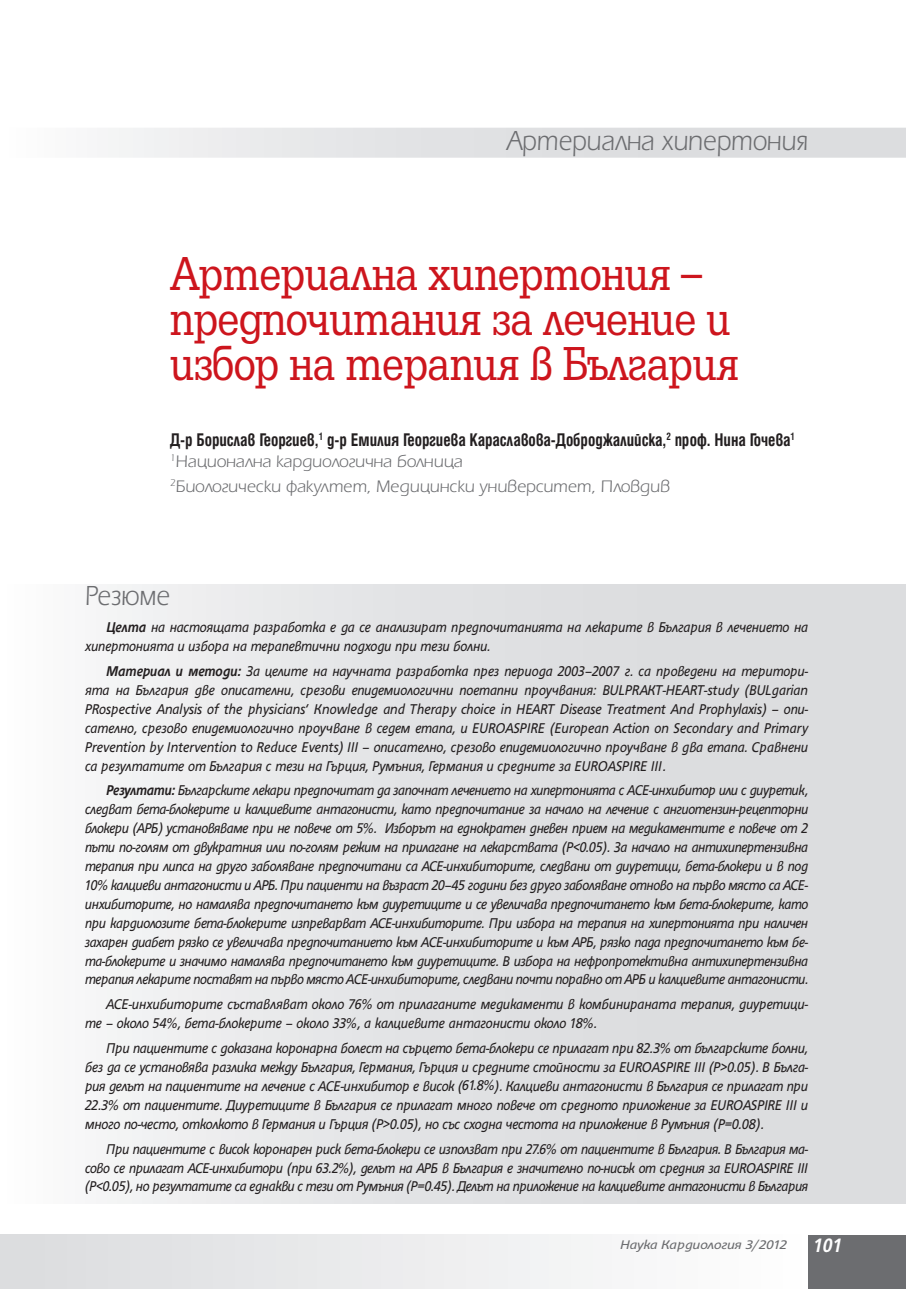
<style>
.page{position:relative;width:906px;height:1289px;background:#fff}
.page>*{position:absolute;margin:0;border:0;box-sizing:border-box;transform-origin:0 0}
.t1{font:50.4px/45px "Egyptian Bg";color:#cd151d;scale:.83 1}
.t2{font:300 29.7px "Erika Bg";color:#6c6d70;scale:.91 1}
.t3{font:italic 700 21px "HS Grotesk Bg";color:#fff;scale:.9 1}
.t4{font:700 condensed 19.8px "Helen Bg";color:#231f20;scale:.91 1}
.t5{font:300 18px/24.8px "Erika Bg";color:#6c6d70}
.t6{font:italic 15.3px/18.9px "HS Grotesk Bg";letter-spacing:-.015em;color:#231f20;text-align:justify;scale:.89 1}
.t7{font:italic 15.3px/18.9px "HS Grotesk Bg";letter-spacing:-.015em;color:#231f20;scale:.9 1}
.t8{font:italic 13.5px "HS Grotesk Bg";letter-spacing:-.01em;color:#6c6d70;scale:1.1 1}
.s1{font-weight:700}
</style>
<div class="page">
<div style="left:0;top:1234px;width:808px;height:54px;background:linear-gradient(to right,#dadcde,#fefefe)"></div>
<div style="left:808px;top:1234px;width:98px;height:54px;background:#6c6d70"></div>
<div style="left:1px;top:128px;width:905px;height:30px;background:linear-gradient(to right,#f5f6f6,#d5d6d8)"></div>
<div style="left:0;top:584px;width:906px;height:619px;background:linear-gradient(to right,#f5f6f6,#d5d6d8)"></div>
<h2 class="t2" style="left:507px;top:131px;width:332px">Артериална хипертония</h2>
<h1 class="t1" style="left:170px;top:255px;width:686px">Артериална хипертония – предпочитания за лечение и избор на терапия в България</h1>
<p class="t4" style="left:170px;top:433px;width:688px">Д-р Борислав Георгиев,<sup>1</sup> д-р Емилия Георгиева Караславова-Доброджалийска,<sup>2</sup> проф. Нина Гочева<sup>1</sup></p>
<p class="t5" style="left:170px;top:450px;width:501px"><sup>1</sup>Национална кардиологична болница<br><sup>2</sup>Биологически факултет, Медицински университет, Пловдив</p>
<h2 class="t2" style="left:85px;top:585px;width:95px">Резюме</h2>
<p class="t7" style="left:85px;top:619px;width:805px;text-indent:21px"><span class="s1">Целта</span> на настоящата разработка е да се анализират предпочитанията на лекарите в България в лечението на хипертонията и избора на терапевтични подходи при тези болни.</p>
<p class="t7" style="left:85px;top:662px;width:805px;text-align:justify;text-indent:21px"><span class="s1">Материал и методи:</span> За целите на научната разработка през периода 2003–2007 г. са проведени на територи&shy;ята на България две описателни, срезови епидемиологични поетапни проучвания: BULPRAKT-HEART-study (BULgarian PRospective Analysis of the physicians‘ Knowledge and Therapy choice in HEART Disease Treatment And Prophylaxis) – опи&shy;сателно, срезово епидемиологично проучване в седем етапа, и EUROASPIRE (European Action on Secondary and Primary Prevention by Intervention to Reduce Events) III – описателно, срезово епидемиологично проучване в два етапа. Сравнени са резултатите от България с тези на Гърция, Румъния, Германия и средните за EUROASPIRE III.</p>
<p class="t6" style="left:85px;top:782px;width:814px;text-indent:21px"><span class="s1">Резултати:</span> Българските лекари предпочитат да започнат лечението на хипертонията с АСЕ-инхибитор или с диуретик, следват бета-блокерите и калциевите антагонисти, като предпочитание за начало на лечение с ангиотензин-рецепторни блокери (АРБ) установяваме при не повече от 5%. Изборът на еднократен дневен прием на медикаментите е повече от 2 пъти по-голям от двукратния или по-голям режим на прилагане на лекарствата (P&lt;0.05). За начало на антихипертензивна терапия при липса на друго заболяване предпочитани са АСЕ-инхибиторите, следвани от диуретици, бета-блокери и в под 10% калциеви антагонисти и АРБ. При пациенти на възраст 20–45 години без друго заболяване отново на първо място са АСЕ&shy;инхибиторите, но намалява предпочитането към диуретиците и се увеличава предпочитането към бета-блокерите, като при кардиолозите бета-блокерите изпреварват АСЕ-инхибиторите. При избора на терапия на хипертонията при наличен захарен диабет рязко се увеличава предпочитанието към АСЕ-инхибиторите и към АРБ, рязко пада предпочитането към бе&shy;та-блокерите и значимо намалява предпочитането към диуретиците. В изборa на нефропротективна антихипертензивна терапия лекарите поставят на първо място АСЕ-инхибиторите, следвани почти поравно от АРБ и калциевите антагонисти.</p>
<p class="t7" style="left:85px;top:996px;width:805px;text-indent:21px">АСЕ-инхибиторите съставляват около 76% от прилаганите медикаменти в комбинираната терапия, диуретици&shy;те – около 54%, бета-блокерите – около 33%, а калциевите антагонисти около 18%.</p>
<p class="t7" style="left:85px;top:1039px;width:805px;text-align:justify;text-indent:21px">При пациентите с доказана коронарна болест на сърцето бета-блокери се прилагат при 82.3% от българските бол ни, без да се установява разлика между България, Германия, Гърция и средните стойности за EUROASPIRE III (P&gt;0.05). В Бълга&shy;рия делът на пациентите на лечение с АСЕ-инхибитор е висок (61.8%). Калциеви антагонисти в България се прилагат при 22.3% от пациентите. Диуретиците в България се прилагат много повече от средното приложение за EUROASPIRE III и много по-често, отколкото в Германия и Гърция (P&gt;0.05), но със сходна честота на приложение в Румъния (P=0.08).</p>
<p class="t6" style="left:85px;top:1140px;width:814px;text-indent:21px">При пациентите с висок коронарен риск бета-блокери се използват при 27.6% от пациентите в България. В България ма&shy;сово се прилагат АСЕ-инхибитори (при 63.2%), делът на АРБ в България е значително по-нисък от средния за EUROASPIRE III (P&lt;0.05), но резултатите са еднакви с тези от Румъния (P=0.45). Делът на приложение на калциевите антагонисти в България</p>
<p class="t8" style="left:620px;top:1239px;width:153px">Наука Кардиология 3/2012</p>
<h3 class="t3" style="left:813px;top:1237px;width:34px">101</h3>
</div>
